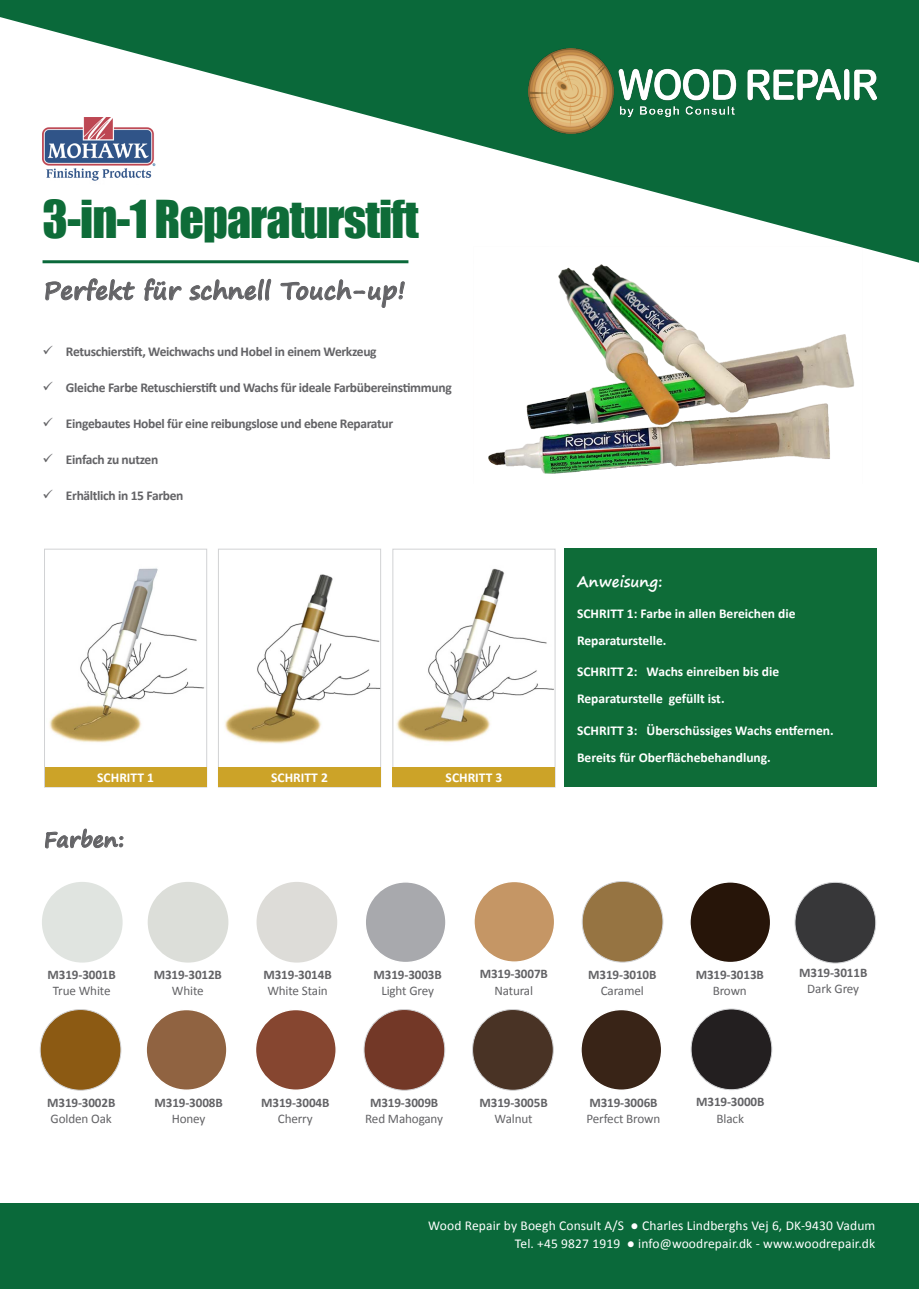
<style>
.page{position:relative;width:919px;height:1289px;background:#fff}
.page>*{position:absolute;margin:0;border:0;box-sizing:border-box;transform-origin:0 0}
.t1{font:48px "Impact";letter-spacing:-.02em;color:#0e6c38}
.t2{font:700 24px "Segoe Print";letter-spacing:.01em;color:#636366}
.t3{font:700 21px "Segoe Print";letter-spacing:.01em;color:#636366}
.t4{font:700 15px "Segoe Print";color:#fff}
.t5{font:700 13.5px "Calibri";letter-spacing:-.025em;color:#636366}
.t6{font:700 13.5px/27px "Calibri";color:#fff}
.t7{font:13.5px "Calibri";letter-spacing:.01em;color:#fff}
.t8{font:700 13.05px "Calibri";letter-spacing:-.01em;color:#636366}
.t9{font:13.05px "Calibri";letter-spacing:-.01em;color:#636366}
</style>
<div class="page">
<div style="left:0;top:1203px;width:918px;height:85px;background:#0a693a"></div>
<svg style="left:0;top:0;width:918px;height:263px"></svg>
<img style="left:528px;top:48px;width:348px;height:86px">
<hr style="left:43px;top:260px;width:365px;height:3px;background:#0a693a">
<svg style="left:45px;top:278px;width:90px;height:23px"></svg>
<svg style="left:144px;top:278px;width:37px;height:23px"></svg>
<svg style="left:190px;top:279px;width:81px;height:21px"></svg>
<svg style="left:280px;top:279px;width:124px;height:29px"></svg>
<svg style="left:45px;top:828px;width:78px;height:21px"></svg>
<div style="left:564px;top:549px;width:312px;height:237px;background:#0e6c38"></div>
<img style="left:49px;top:568px;width:156px;height:175px">
<div style="left:44px;top:549px;width:163px;height:238px;border:1px solid #d1d2d4"></div>
<img style="left:225px;top:574px;width:154px;height:170px">
<div style="left:218px;top:549px;width:163px;height:238px;border:1px solid #d1d2d4"></div>
<img style="left:396px;top:568px;width:157px;height:175px">
<div style="left:392px;top:549px;width:163px;height:238px;border:1px solid #d1d2d4"></div>
<div style="left:42px;top:881px;width:81px;height:81px;background:#e0e4e0;border-radius:50%"></div>
<div style="left:474px;top:881px;width:80px;height:81px;background:#c59665;border-radius:50%"></div>
<div style="left:473px;top:880px;width:82px;height:82px;border:1px solid #fff;border-radius:50%"></div>
<div style="left:255px;top:1009px;width:81px;height:81px;background:#864630;border-radius:50%"></div>
<div style="left:255px;top:1008px;width:82px;height:82px;border:1px solid #fff;border-radius:50%"></div>
<div style="left:690px;top:881px;width:80px;height:81px;background:#271509;border-radius:50%"></div>
<div style="left:689px;top:881px;width:82px;height:82px;border:1px solid #fff;border-radius:50%"></div>
<div style="left:148px;top:881px;width:80px;height:81px;background:#dcded9;border-radius:50%"></div>
<div style="left:582px;top:881px;width:81px;height:81px;background:#967442;border-radius:50%"></div>
<div style="left:582px;top:881px;width:81px;height:81px;border:1px solid #d1d2d4;border-radius:50%"></div>
<div style="left:364px;top:1009px;width:80px;height:81px;background:#733827;border-radius:50%"></div>
<div style="left:364px;top:1009px;width:81px;height:81px;border:1px solid #d1d2d4;border-radius:50%"></div>
<div style="left:795px;top:882px;width:80px;height:81px;background:#373739;border-radius:50%"></div>
<div style="left:794px;top:882px;width:81px;height:81px;border:1px solid #d1d2d4;border-radius:50%"></div>
<div style="left:256px;top:881px;width:81px;height:81px;background:#dddcd8;border-radius:50%"></div>
<div style="left:40px;top:1009px;width:81px;height:81px;background:#8c5a13;border-radius:50%"></div>
<div style="left:40px;top:1009px;width:81px;height:81px;border:1px solid #d1d2d4;border-radius:50%"></div>
<div style="left:472px;top:1009px;width:81px;height:81px;background:#493325;border-radius:50%"></div>
<div style="left:472px;top:1009px;width:81px;height:81px;border:1px solid #d1d2d4;border-radius:50%"></div>
<div style="left:691px;top:1008px;width:80px;height:81px;background:#231f20;border-radius:50%"></div>
<div style="left:691px;top:1008px;width:81px;height:81px;border:1px solid #d1d2d4;border-radius:50%"></div>
<div style="left:365px;top:881px;width:81px;height:81px;background:#a8a9ad;border-radius:50%"></div>
<div style="left:364px;top:881px;width:82px;height:82px;border:1px solid #fff;border-radius:50%"></div>
<div style="left:146px;top:1009px;width:81px;height:81px;background:#906341;border-radius:50%"></div>
<div style="left:145px;top:1008px;width:82px;height:82px;border:1px solid #fff;border-radius:50%"></div>
<div style="left:581px;top:1009px;width:80px;height:81px;background:#392417;border-radius:50%"></div>
<div style="left:580px;top:1008px;width:82px;height:82px;border:1px solid #fff;border-radius:50%"></div>
<div style="left:45px;top:767px;width:161px;height:19px;background:#cca328"></div>
<div style="left:218px;top:767px;width:163px;height:19px;background:#cca328"></div>
<div style="left:392px;top:767px;width:163px;height:19px;background:#cca328"></div>
<img style="left:474px;top:246px;width:388px;height:228px">
<img style="left:42px;top:117px;width:114px;height:67px">
<p class="t1" style="left:43px;top:182px;width:378px">3-in-1 Reparaturstift</p>
<p class="t2" style="left:44px;top:269px;width:363px">Perfekt für schnell Touch-up!</p>
<p class="t5" style="left:43px;top:343px;width:335px">✓ Retuschierstift, Weichwachs und Hobel in einem Werkzeug</p>
<p class="t5" style="left:43px;top:379px;width:411px">✓ Gleiche Farbe Retuschierstift und Wachs für ideale Farbübereinstimmung</p>
<p class="t5" style="left:43px;top:415px;width:352px">✓ Eingebautes Hobel für eine reibungslose und ebene Reparatur</p>
<p class="t5" style="left:43px;top:451px;width:117px">✓ Einfach zu nutzen</p>
<p class="t5" style="left:43px;top:487px;width:142px">✓ Erhältlich in 15 Farben</p>
<p class="t6" style="left:97px;top:763px;width:58px">SCHRITT 1</p>
<p class="t6" style="left:271px;top:763px;width:58px">SCHRITT 2</p>
<p class="t6" style="left:445px;top:763px;width:58px">SCHRITT 3</p>
<p class="t3" style="left:44px;top:820px;width:82px">Farben:</p>
<p class="t4" style="left:577px;top:567px;width:87px">Anweisung:</p>
<p class="t6" style="left:577px;top:600px;width:220px">SCHRITT 1: Farbe in allen Bereichen die<br>Reparaturstelle.</p>
<p class="t6" style="left:577px;top:658px;width:204px">SCHRITT 2: Wachs einreiben bis die<br>Reparaturstelle gefüllt ist.</p>
<p class="t6" style="left:577px;top:716px;width:258px">SCHRITT 3: Überschüssiges Wachs entfernen.<br>Bereits für Oberflächebehandlung.</p>
<p class="t8" style="left:48px;top:966px;width:70px">M319-3001B</p>
<p class="t9" style="left:53px;top:982px;width:59px">True White</p>
<p class="t8" style="left:154px;top:966px;width:70px">M319-3012B</p>
<p class="t9" style="left:172px;top:982px;width:33px">White</p>
<p class="t8" style="left:263px;top:966px;width:70px">M319-3014B</p>
<p class="t9" style="left:267px;top:982px;width:62px">White Stain</p>
<p class="t8" style="left:373px;top:966px;width:70px">M319-3003B</p>
<p class="t9" style="left:381px;top:982px;width:54px">Light Grey</p>
<p class="t8" style="left:479px;top:965px;width:70px">M319-3007B</p>
<p class="t9" style="left:494px;top:981px;width:40px">Natural</p>
<p class="t8" style="left:47px;top:1094px;width:70px">M319-3002B</p>
<p class="t9" style="left:51px;top:1110px;width:63px">Golden Oak</p>
<p class="t8" style="left:154px;top:1094px;width:70px">M319-3008B</p>
<p class="t9" style="left:172px;top:1110px;width:35px">Honey</p>
<p class="t8" style="left:261px;top:1093px;width:70px">M319-3004B</p>
<p class="t9" style="left:278px;top:1109px;width:36px">Cherry</p>
<p class="t8" style="left:370px;top:1094px;width:70px">M319-3009B</p>
<p class="t9" style="left:365px;top:1110px;width:79px">Red Mahogany</p>
<p class="t8" style="left:479px;top:1094px;width:70px">M319-3005B</p>
<p class="t9" style="left:494px;top:1110px;width:39px">Walnut</p>
<p class="t8" style="left:588px;top:966px;width:70px">M319-3010B</p>
<p class="t9" style="left:600px;top:982px;width:45px">Caramel</p>
<p class="t8" style="left:695px;top:966px;width:70px">M319-3013B</p>
<p class="t9" style="left:712px;top:982px;width:36px">Brown</p>
<p class="t8" style="left:799px;top:964px;width:70px">M319-3011B</p>
<p class="t9" style="left:807px;top:980px;width:53px">Dark Grey</p>
<p class="t8" style="left:589px;top:1094px;width:70px">M319-3006B</p>
<p class="t9" style="left:586px;top:1110px;width:75px">Perfect Brown</p>
<p class="t8" style="left:696px;top:1093px;width:70px">M319-3000B</p>
<p class="t9" style="left:716px;top:1109px;width:29px">Black</p>
<p class="t7" style="left:428px;top:1216px;width:448px">Wood Repair by Boegh Consult A/S ● Charles Lindberghs Vej 6, DK-9430 Vadum</p>
<p class="t7" style="left:515px;top:1234px;width:362px">Tel. +45 9827 1919 ● info@woodrepair.dk - www.woodrepair.dk</p>
</div>
